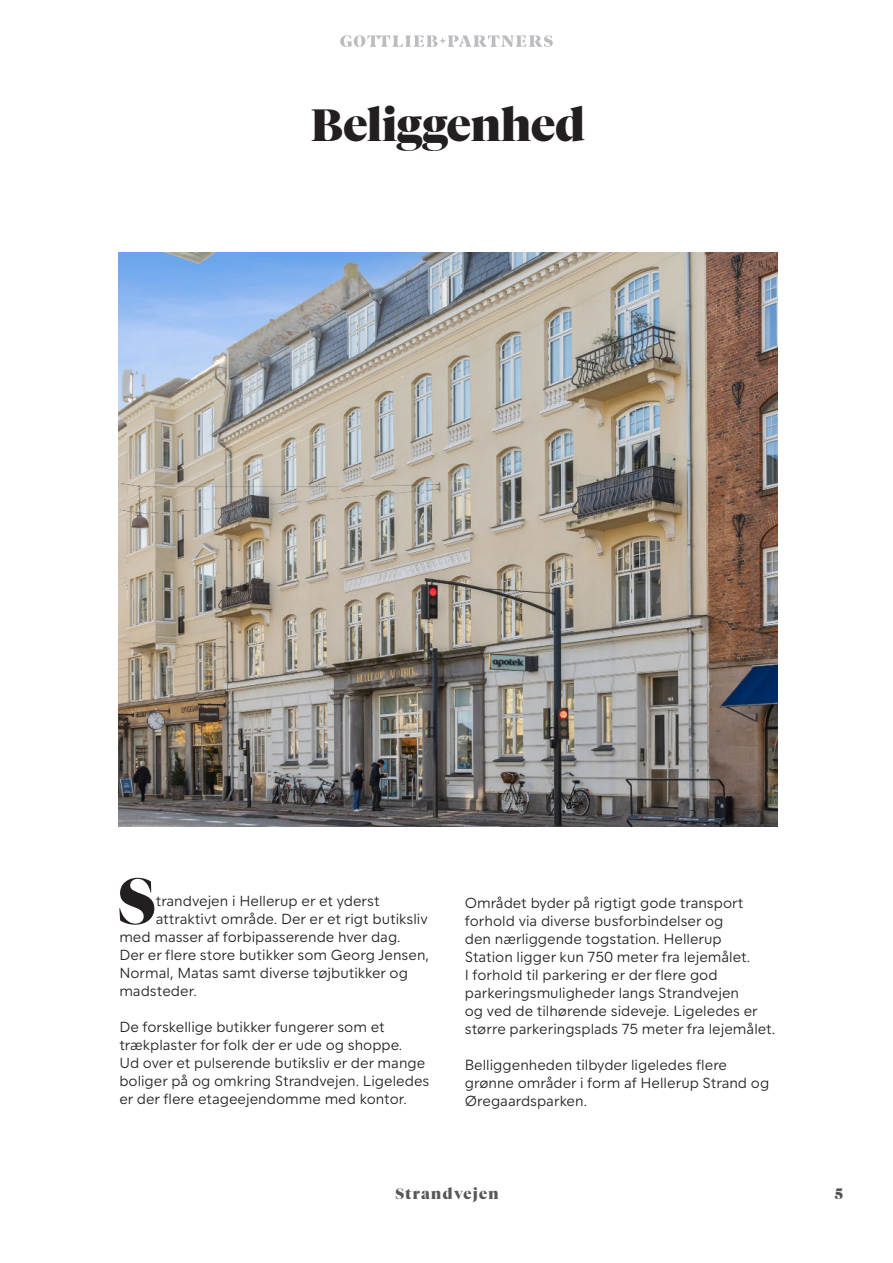
<style>
.page{position:relative;width:893px;height:1263px;background:#fff}
.page>*{position:absolute;margin:0;border:0;box-sizing:border-box;transform-origin:0 0}
.t1{font:900 65.1px "Tiempos Fine";color:#231f20}
.t2{font:900 45px "Tiempos Fine";color:#231f20}
.t3{font:300 15px/18px "KP Sans";color:#231f20}
.t4{font:900 15px "Tiempos Fine";letter-spacing:.1em;color:#57585a}
.t5{font:900 15px "Tiempos Fine";color:#4f5252}
</style>
<div class="page">
<svg style="left:340px;top:35px;width:213px;height:12px"></svg>
<img style="left:118px;top:252px;width:659px;height:574px">
<h2 class="t2" style="left:311px;top:98px;width:276px">Beliggenhed</h2>
<h1 class="t1" style="left:118px;top:862px;width:39px">S</h1>
<p class="t3" style="left:156px;top:891px;width:225px">trandvejen i Hellerup er et yderst</p>
<p class="t3" style="left:156px;top:909px;width:273px">attraktivt område. Der er et rigt butiksliv</p>
<p class="t3" style="left:119px;top:927px;width:283px">med masser af forbipasserende hver dag.</p>
<p class="t3" style="left:119px;top:945px;width:311px">Der er flere store butikker som Georg Jensen,</p>
<p class="t3" style="left:119px;top:963px;width:290px">Normal, Matas samt diverse tøjbutikker og</p>
<p class="t3" style="left:119px;top:981px;width:79px">madsteder.</p>
<p class="t3" style="left:119px;top:1017px;width:312px">De forskellige butikker fungerer som et trækplaster for folk der er ude og shoppe.<br>Ud over et pulserende butiksliv er der mange boliger på og omkring Strandvejen. Ligeledes er der flere etageejendomme med kontor.</p>
<p class="t3" style="left:465px;top:893px;width:312px">Området byder på rigtigt gode transport forhold via diverse busforbindelser og<br>den nærliggende togstation. Hellerup<br>Station ligger kun 750 meter fra lejemålet.<br>I forhold til parkering er der flere god parkeringsmuligheder langs Strandvejen<br>og ved de tilhørende sideveje. Ligeledes er større parkeringsplads 75 meter fra lejemålet.</p>
<p class="t3" style="left:465px;top:1055px;width:306px">Belliggenheden tilbyder ligeledes flere grønne områder i form af Hellerup Strand og<br>Øregaardsparken.</p>
<p class="t4" style="left:395px;top:1187px;width:105px">Strandvejen</p>
<p class="t5" style="left:835px;top:1185px;width:10px">5</p>
</div>
